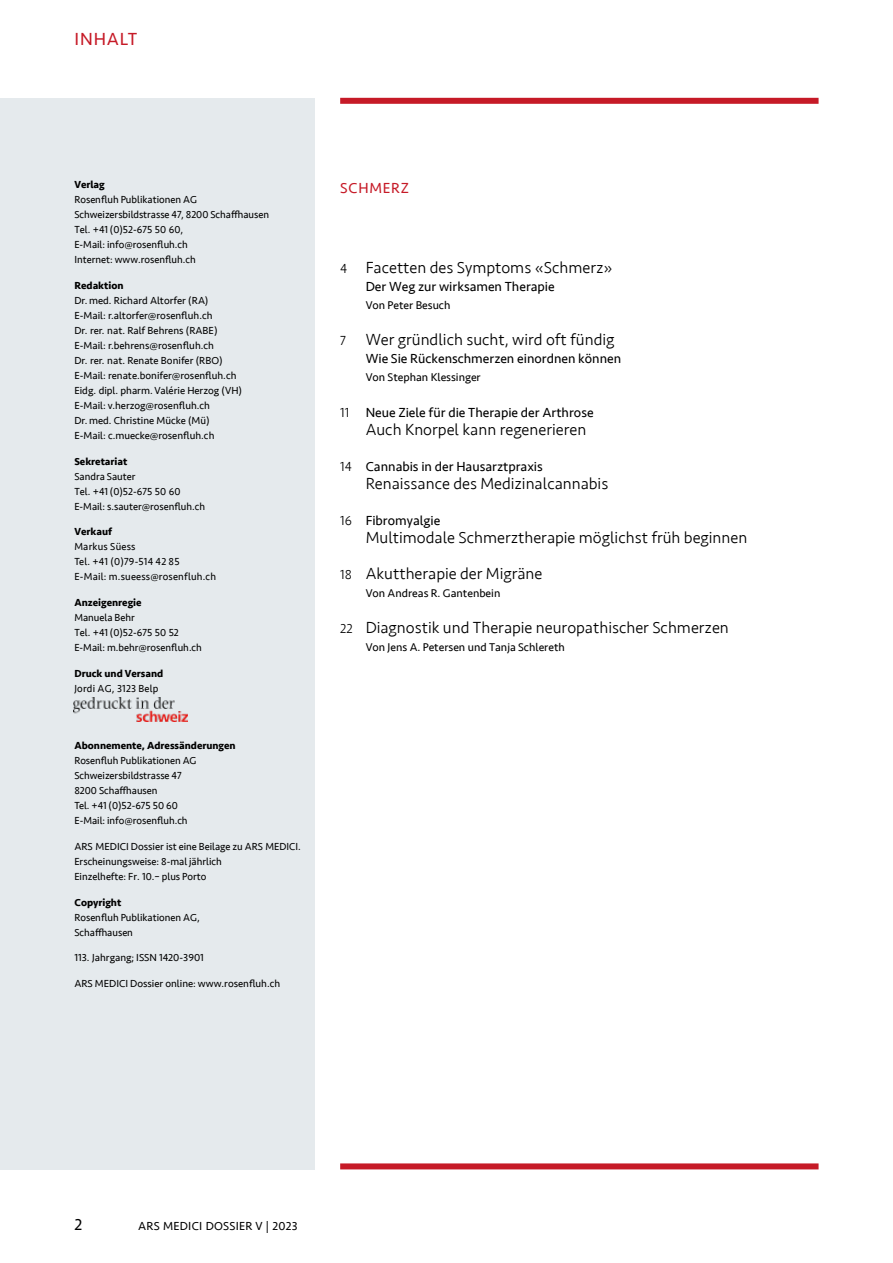
<style>
.page{position:relative;width:893px;height:1263px;background:#fff}
.page>*{position:absolute;margin:0;border:0;box-sizing:border-box;transform-origin:0 0}
.t1{font:18px "Seravek";letter-spacing:.05em;color:#c61a27}
.t2{font:300 16.5px/36px "Seravek";color:#000}
.t3{font:16.5px "Seravek";color:#000}
.t4{font:15px "Seravek";letter-spacing:.05em;color:#c61a27}
.t5{font:13.5px "Seravek";color:#000}
.t6{font:300 13.5px "Seravek";color:#000}
.t7{font:12px "Seravek";letter-spacing:.02em;color:#000}
.t8{font:11.55px "Seravek";color:#000}
.t9{font:10.5px/15px "Seravek";color:#000}
.t10{font:700 10.5px "Seravek";color:#000}
.t11{font:10.5px/15px "Seravek";letter-spacing:.02em;color:#000}
</style>
<div class="page">
<div style="left:340px;top:98px;width:479px;height:6px;background:#c61a27"></div>
<div style="left:0;top:98px;width:315px;height:1071px;background:#e5eaed"></div>
<div style="left:340px;top:1163px;width:479px;height:6px;background:#c61a27"></div>
<img style="left:74px;top:698px;width:113px;height:24px">
<h1 class="t1" style="left:74px;top:25px;width:65px">INHALT</h1>
<p class="t10" style="left:74px;top:176px;width:32px">Verlag</p>
<p class="t9" style="left:74px;top:192px;width:196px">Rosenfluh Publikationen AG<br>Schweizersbildstrasse 47, 8200 Schaffhausen<br>Tel. +41 (0) 52-675 50 60,<br>-E Mail: info@rosenfluh.ch<br>Internet: www.rosenfluh.ch</p>
<p class="t10" style="left:74px;top:277px;width:51px">Redaktion</p>
<p class="t9" style="left:74px;top:293px;width:169px">Dr. med. Richard Altorfer (RA(<br>-E Mail .r: altorfer@rosenfluh.ch<br>Dr. rer. nat. Ralf Behrens (RABE(<br>-E Mail .r: behrens@rosenfluh.ch<br>Dr. rer. nat. Renate Bonifer (RBO(<br>-E Mail: renate.bonifer@rosenfluh.ch Eidg. dipl. pharm. Valérie Herzog (VH( -E Mail .v: herzog@rosenfluh.ch<br>Dr. med. Christine Mücke (Mü(<br>-E Mail .c: muecke@rosenfluh.ch</p>
<p class="t10" style="left:74px;top:453px;width:54px">Sekretariat</p>
<p class="t9" style="left:74px;top:469px;width:132px">Sandra Sauter<br>Tel. +41 (0) 52-675 50 60<br>-E Mail .s: sauter@rosenfluh.ch</p>
<p class="t10" style="left:74px;top:523px;width:39px">Verkauf</p>
<p class="t11" style="left:74px;top:539px;width:143px">Markus Süess<br>Tel. +41 (0) 79-514 42 85<br>-E Mail m: .sueess@rosenfluh.ch</p>
<p class="t10" style="left:74px;top:594px;width:69px">Anzeigenregie</p>
<p class="t9" style="left:74px;top:610px;width:129px">Manuela Behr<br>Tel. +41 (0) 52-675 50 52<br>-E Mail m: .behr@rosenfluh.ch</p>
<p class="t10" style="left:74px;top:665px;width:90px">Druck und Versand</p>
<p class="t11" style="left:74px;top:680px;width:86px">Jordi AG, 3123 Belp</p>
<p class="t10" style="left:74px;top:737px;width:163px">Abonnemente, Adressänderungen</p>
<p class="t9" style="left:74px;top:753px;width:124px">Rosenfluh Publikationen AG<br>Schweizersbildstrasse 47<br>8200 Schaffhausen<br>Tel. +41 (0) 52-675 50 60<br>-E Mail: info@rosenfluh.ch</p>
<p class="t9" style="left:74px;top:839px;width:228px">ARS MEDICI Dossier ist eine Beilage zu ARS MEDICI.<br>Erscheinungsweise: 8-mal jährlich<br>Einzelhefte: Fr. 10.– plus Porto</p>
<p class="t10" style="left:74px;top:894px;width:48px">Copyright</p>
<p class="t9" style="left:74px;top:910px;width:127px">Rosenfluh Publikationen AG,<br>Schaffhausen</p>
<p class="t9" style="left:74px;top:950px;width:131px">113. Jahrgang; ISSN 1420-3901</p>
<p class="t9" style="left:74px;top:976px;width:207px">ARS MEDICI Dossier online: www.rosenfluh.ch</p>
<h3 class="t4" style="left:340px;top:177px;width:70px">SCHMERZ</h3>
<p class="t6" style="left:340px;top:260px;width:9px">4</p>
<p class="t6" style="left:340px;top:332px;width:7px">7</p>
<p class="t6" style="left:340px;top:404px;width:11px">11</p>
<p class="t6" style="left:340px;top:458px;width:13px">14</p>
<p class="t6" style="left:340px;top:512px;width:13px">16</p>
<p class="t6" style="left:340px;top:566px;width:13px">18</p>
<p class="t6" style="left:340px;top:620px;width:14px">22</p>
<h2 class="t2" style="left:366px;top:249px;width:248px">Facetten des Symptoms «Schmerz«</h2>
<p class="t5" style="left:366px;top:276px;width:191px">Der Weg zur wirksamen Therapie</p>
<p class="t8" style="left:366px;top:296px;width:86px">Von Peter Besuch</p>
<h2 class="t2" style="left:366px;top:321px;width:250px">Wer gründlich sucht, wird oft fündig</h2>
<p class="t5" style="left:366px;top:348px;width:257px">Wie Sie Rückenschmerzen einordnen können</p>
<p class="t8" style="left:366px;top:368px;width:117px">Von Stephan Klessinger</p>
<p class="t5" style="left:366px;top:402px;width:229px">Neue Ziele für die Therapie der Arthrose</p>
<h2 class="t2" style="left:366px;top:411px;width:222px">Auch Knorpel kann regenerieren</h2>
<p class="t5" style="left:366px;top:456px;width:179px">Cannabis in der Hausarztpraxis</p>
<h2 class="t2" style="left:366px;top:465px;width:244px">Renaissance des Medizinalcannabis</h2>
<p class="t5" style="left:366px;top:510px;width:76px">Fibromyalgie</p>
<h2 class="t2" style="left:366px;top:519px;width:383px">Multimodale Schmerztherapie möglichst früh beginnen<br>Akuttherapie der Migräne</h2>
<p class="t8" style="left:366px;top:584px;width:136px">Von Andreas .R Gantenbein</p>
<h2 class="t2" style="left:366px;top:609px;width:365px">Diagnostik und Therapie neuropathischer Schmerzen</h2>
<p class="t8" style="left:366px;top:638px;width:201px">Von Jens A. Petersen und Tanja Schlereth</p>
<h2 class="t3" style="left:74px;top:1212px;width:9px">2</h2>
<p class="t7" style="left:138px;top:1217px;width:161px">ARS MEDICI DOSSIER V | 2023</p>
</div>
